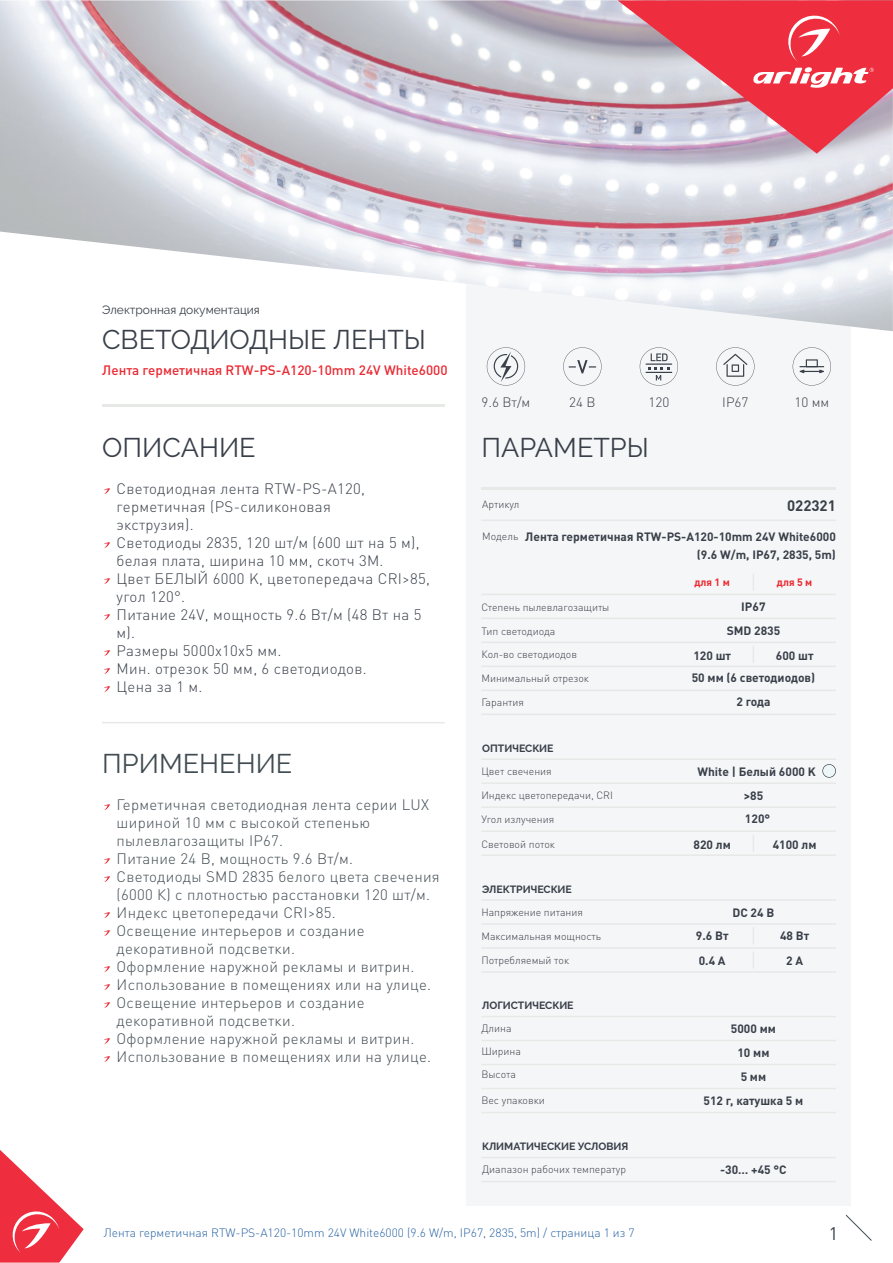
<style>
.page{position:relative;width:893px;height:1263px;background:#fff}
.page>*{position:absolute;margin:0;border:0;box-sizing:border-box;transform-origin:0 0}
.t1{font:27px "Raleway";color:#39404a}
.t2{font:27px "Raleway";color:#404c52}
.t3{font:18px "DIN Pro";color:#39404a}
.t4{font:300 15px/18px "DIN Pro";letter-spacing:.02em;color:#404c52}
.t5{font:300 15px/18px "DIN Pro";letter-spacing:.02em;color:#39404a}
.t6{font:700 15px "DIN Pro";color:#39404a}
.t7{font:500 13.5px "DIN Pro";color:#eb2932}
.t8{font:300 13.5px "DIN Pro";color:#39404a}
.t9{font:700 12px/23.9px "DIN Pro";color:#39404a;text-align:right}
.t10{font:300 12px "DIN Pro";color:#2863a2}
.t11{font:12px "Raleway";color:#39404a}
.t12{font:300 10.5px "DIN Pro";color:#39404a}
.t13{font:700 10.5px "Raleway";color:#39404a}
.t14{font:700 10.5px "DIN Pro";color:#eb2932}
</style>
<div class="page">
<div style="left:465px;top:0;width:385px;height:1206px;background:#f5f6f7"></div>
<img style="left:0;top:0;width:892px;height:331px">
<hr style="left:102px;top:404px;width:342px;height:3px;background:#e7e9e7">
<hr style="left:481px;top:487px;width:354px;height:3px;background:#e7e9e7">
<hr style="left:481px;top:520px;width:354px;height:1px;background:#e7e9e7">
<hr style="left:481px;top:594px;width:354px;height:1px;background:#e7e9e7">
<hr style="left:481px;top:618px;width:354px;height:1px;background:#e7e9e7">
<hr style="left:481px;top:642px;width:354px;height:1px;background:#e7e9e7">
<hr style="left:481px;top:666px;width:354px;height:1px;background:#e7e9e7">
<hr style="left:481px;top:690px;width:354px;height:1px;background:#e7e9e7">
<hr style="left:481px;top:714px;width:354px;height:1px;background:#e7e9e7">
<hr style="left:481px;top:758px;width:354px;height:2px;background:#e7e9e7">
<hr style="left:481px;top:782px;width:354px;height:2px;background:#e7e9e7">
<hr style="left:481px;top:806px;width:354px;height:2px;background:#e7e9e7">
<hr style="left:481px;top:830px;width:354px;height:2px;background:#e7e9e7">
<hr style="left:481px;top:854px;width:354px;height:2px;background:#e7e9e7">
<hr style="left:481px;top:899px;width:354px;height:2px;background:#e7e9e7">
<hr style="left:481px;top:923px;width:354px;height:2px;background:#e7e9e7">
<hr style="left:481px;top:947px;width:354px;height:2px;background:#e7e9e7">
<hr style="left:481px;top:971px;width:354px;height:2px;background:#e7e9e7">
<hr style="left:481px;top:1016px;width:354px;height:1px;background:#e7e9e7">
<hr style="left:481px;top:1040px;width:354px;height:1px;background:#e7e9e7">
<hr style="left:481px;top:1064px;width:354px;height:1px;background:#e7e9e7">
<hr style="left:481px;top:1088px;width:354px;height:1px;background:#e7e9e7">
<hr style="left:481px;top:1112px;width:354px;height:1px;background:#e7e9e7">
<hr style="left:481px;top:1157px;width:354px;height:1px;background:#e7e9e7">
<hr style="left:481px;top:1181px;width:354px;height:1px;background:#e7e9e7">
<svg style="left:716px;top:347px;width:38px;height:39px"></svg>
<svg style="left:487px;top:347px;width:38px;height:39px"></svg>
<svg style="left:563px;top:347px;width:38px;height:39px"></svg>
<svg style="left:639px;top:347px;width:39px;height:39px"></svg>
<svg style="left:792px;top:347px;width:39px;height:39px"></svg>
<svg style="left:617px;top:0;width:275px;height:154px;background:#df7583"></svg>
<svg style="left:0;top:1150px;width:84px;height:113px"></svg>
<svg style="left:753px;top:574px;width:1px;height:17px"></svg>
<svg style="left:753px;top:646px;width:1px;height:17px"></svg>
<svg style="left:753px;top:835px;width:1px;height:17px"></svg>
<svg style="left:753px;top:952px;width:1px;height:16px"></svg>
<svg style="left:753px;top:927px;width:1px;height:17px"></svg>
<svg style="left:845px;top:1215px;width:27px;height:26px"></svg>
<svg style="left:822px;top:764px;width:13px;height:14px"></svg>
<div style="left:823px;top:765px;width:12px;height:12px;background:#edf7f8;border-radius:50%"></div>
<svg style="left:104px;top:488px;width:6px;height:6px"></svg>
<svg style="left:104px;top:542px;width:6px;height:6px"></svg>
<svg style="left:104px;top:578px;width:6px;height:6px"></svg>
<svg style="left:104px;top:614px;width:6px;height:6px"></svg>
<svg style="left:104px;top:650px;width:6px;height:6px"></svg>
<svg style="left:104px;top:668px;width:6px;height:6px"></svg>
<svg style="left:104px;top:686px;width:6px;height:6px"></svg>
<svg style="left:104px;top:804px;width:6px;height:6px"></svg>
<svg style="left:104px;top:858px;width:6px;height:6px"></svg>
<svg style="left:104px;top:876px;width:6px;height:6px"></svg>
<svg style="left:104px;top:912px;width:6px;height:6px"></svg>
<svg style="left:104px;top:930px;width:6px;height:6px"></svg>
<svg style="left:104px;top:966px;width:6px;height:6px"></svg>
<svg style="left:104px;top:984px;width:6px;height:6px"></svg>
<svg style="left:104px;top:1002px;width:6px;height:6px"></svg>
<svg style="left:104px;top:1038px;width:6px;height:6px"></svg>
<svg style="left:104px;top:1056px;width:6px;height:6px"></svg>
<hr style="left:102px;top:722px;width:342px;height:1px;background:#e7e9e7">
<p class="t11" style="left:102px;top:303px;width:159px">Электронная документация</p>
<h1 class="t1" style="left:102px;top:324px;width:325px">СВЕТОДИОДНЫЕ ЛЕНТЫ</h1>
<p class="t7" style="left:102px;top:361px;width:347px">Лента герметичная RTW-PS-A120-10mm 24V White6000</p>
<h1 class="t1" style="left:102px;top:432px;width:155px">ОПИСАНИЕ</h1>
<p class="t5" style="left:117px;top:479px;width:315px">Светодиодная лента RTW-PS-A120, герметичная (PS-силиконовая<br>экструзия).<br>Светодиоды 2835, 120 шт/м (600 шт на 5 м), белая плата, ширина 10 мм, скотч 3M.<br>Цвет БЕЛЫЙ 6000 K, цветопередача CRI&gt;85, угол 120°.<br>Питание 24V, мощность 9.6 Вт/м (48 Вт на 5 м).<br>Размеры 5000x10x5 мм.<br>Мин. отрезок 50 мм, 6 светодиодов.<br>Цена за 1 м.</p>
<h1 class="t2" style="left:102px;top:748px;width:191px">ПРИМЕНЕНИЕ</h1>
<p class="t4" style="left:117px;top:795px;width:325px">Герметичная светодиодная лента серии LUX шириной 10 мм с высокой степенью пылевлагозащиты IP67.<br>Питание 24 В, мощность 9.6 Вт/м.<br>Светодиоды SMD 2835 белого цвета свечения (6000 К) с плотностью расстановки 120 шт/м.<br>Индекс цветопередачи CRI&gt;85.<br>Освещение интерьеров и создание декоративной подсветки.<br>Оформление наружной рекламы и витрин.<br>Использование в помещениях или на улице.<br>Освещение интерьеров и создание декоративной подсветки.<br>Оформление наружной рекламы и витрин.<br>Использование в помещениях или на улице.</p>
<p class="t8" style="left:481px;top:393px;width:50px">9.6 Вт/м</p>
<p class="t8" style="left:569px;top:393px;width:28px">24 В</p>
<p class="t8" style="left:648px;top:393px;width:22px">120</p>
<p class="t8" style="left:722px;top:393px;width:28px">IP67</p>
<h1 class="t1" style="left:481px;top:432px;width:169px">ПАРАМЕТРЫ</h1>
<p class="t8" style="left:794px;top:393px;width:36px">10 мм</p>
<p class="t6" style="left:787px;top:495px;width:50px">022321</p>
<p class="t9" style="left:525px;top:527px;width:312px;line-height:18px">Лента герметичная RTW-PS-A120-10mm 24V White6000 (9.6 W/m, IP67, 2835, 5m)</p>
<p class="t12" style="left:482px;top:497px;width:39px">Артикул</p>
<p class="t12" style="left:482px;top:530px;width:38px">Модель</p>
<p class="t12" style="left:481px;top:600px;width:129px">Степень пылевлагозащиты</p>
<p class="t12" style="left:481px;top:624px;width:75px">Тип светодиода</p>
<p class="t12" style="left:481px;top:648px;width:97px">Кол-во светодиодов</p>
<p class="t12" style="left:481px;top:671px;width:109px">Минимальный отрезок</p>
<p class="t12" style="left:481px;top:695px;width:44px">Гарантия</p>
<p class="t13" style="left:482px;top:742px;width:73px">ОПТИЧЕСКИЕ</p>
<p class="t12" style="left:481px;top:764px;width:72px">Цвет свечения</p>
<p class="t12" style="left:481px;top:788px;width:133px">Индекс цветопередачи, CRI</p>
<p class="t12" style="left:481px;top:812px;width:74px">Угол излучения</p>
<p class="t12" style="left:481px;top:837px;width:75px">Световой поток</p>
<p class="t13" style="left:482px;top:883px;width:91px">ЭЛЕКТРИЧЕСКИЕ</p>
<p class="t12" style="left:481px;top:905px;width:103px">Напряжение питания</p>
<p class="t12" style="left:481px;top:929px;width:121px">Максимальная мощность</p>
<p class="t12" style="left:481px;top:953px;width:89px">Потребляемый ток</p>
<p class="t13" style="left:482px;top:999px;width:93px">ЛОГИСТИЧЕСКИЕ</p>
<p class="t12" style="left:481px;top:1021px;width:32px">Длина</p>
<p class="t12" style="left:481px;top:1044px;width:41px">Ширина</p>
<p class="t12" style="left:481px;top:1068px;width:36px">Высота</p>
<p class="t12" style="left:481px;top:1093px;width:65px">Вес упаковки</p>
<p class="t14" style="left:694px;top:575px;width:37px">для 1 м</p>
<p class="t14" style="left:777px;top:575px;width:37px">для 5 м</p>
<p class="t9" style="left:741px;top:594px;width:26px">IP67</p>
<p class="t9" style="left:693px;top:618px;width:88px;line-height:24.6px;text-align:left;text-indent:33px">SMD 2835<br>120 шт</p>
<p class="t9" style="left:691px;top:643px;width:125px;line-height:22.8px">600 шт<br>50 мм (6 светодиодов)</p>
<p class="t9" style="left:736px;top:690px;width:36px">2 года</p>
<p class="t9" style="left:697px;top:759px;width:120px;text-align:center">White | Белый 6000 K &gt;85<br>120°</p>
<p class="t9" style="left:693px;top:832px;width:39px">820 лм</p>
<p class="t9" style="left:772px;top:832px;width:45px">4100 лм</p>
<p class="t9" style="left:732px;top:901px;width:43px">DC 24 В</p>
<p class="t9" style="left:696px;top:924px;width:34px">9.6 Вт</p>
<p class="t9" style="left:780px;top:924px;width:31px">48 Вт</p>
<p class="t9" style="left:698px;top:949px;width:28px">0.4 А</p>
<p class="t9" style="left:786px;top:949px;width:18px">2 А</p>
<p class="t9" style="left:703px;top:1017px;width:101px;text-align:center">5000 мм<br>10 мм<br>5 мм<br>512 г, катушка 5 м</p>
<p class="t13" style="left:482px;top:1140px;width:148px">КЛИМАТИЧЕСКИЕ УСЛОВИЯ</p>
<p class="t12" style="left:482px;top:1162px;width:145px">Диапазон рабочих температур</p>
<p class="t9" style="left:720px;top:1158px;width:68px">-30… +45 °С</p>
<p class="t10" style="left:104px;top:1224px;width:532px">Лента герметичная RTW-PS-A120-10mm 24V White6000 (9.6 W/m, IP67, 2835, 5m) / страница 1 из 7</p>
<p class="t3" style="left:829px;top:1222px;width:11px">1</p>
</div>
